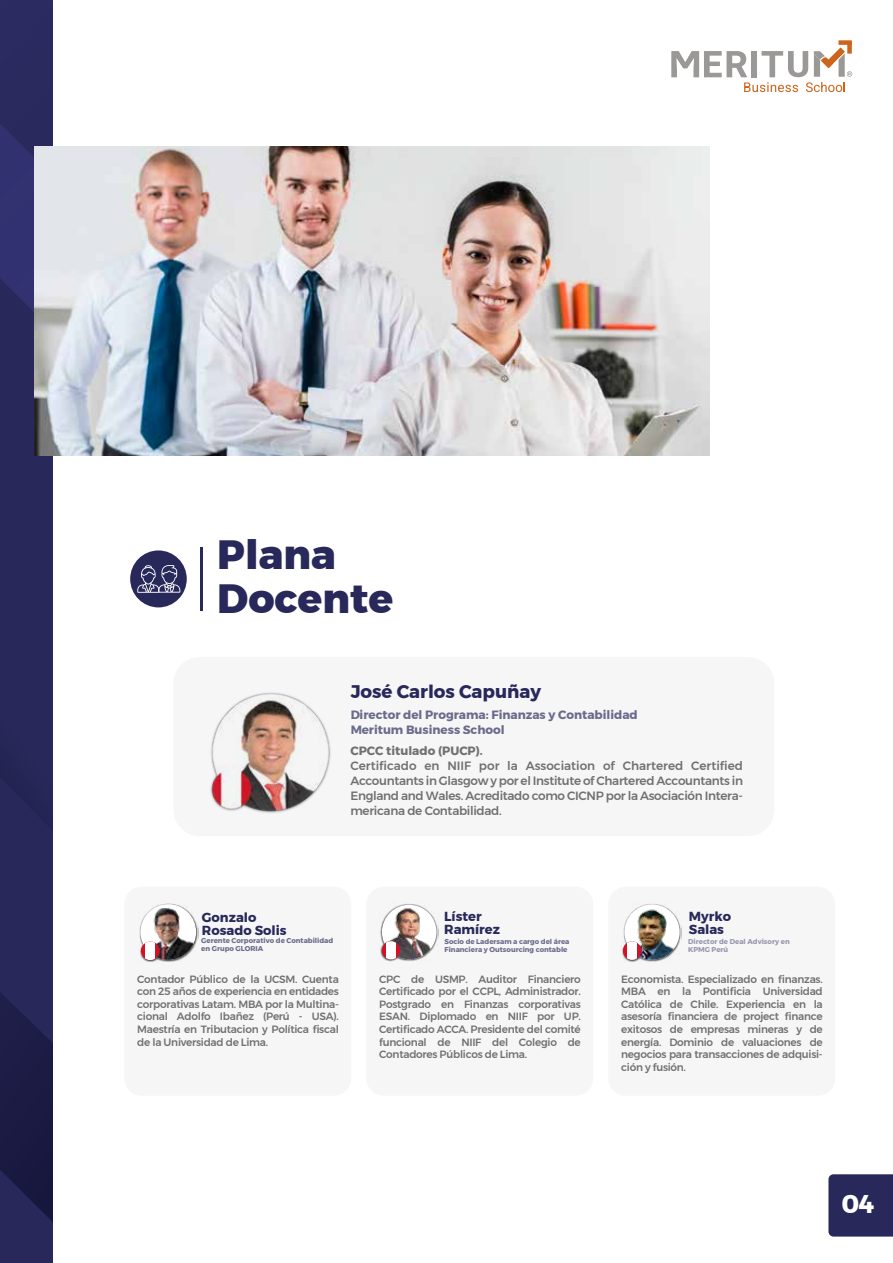
<style>
.page{position:relative;width:893px;height:1263px;background:#fff}
.page>*{position:absolute;margin:0;border:0;box-sizing:border-box;transform-origin:0 0}
.t1{font:800 40.8px/43.5px "Montserrat";color:#28285a}
.t2{font:700 25.5px "Montserrat";color:#fff}
.t3{font:700 18.3px "Montserrat";color:#28285a}
.t4{font:700 13.05px/12.8px "Montserrat";color:#28285a}
.t5{font:500 12px/15px "Montserrat";letter-spacing:-.025em;color:#707070;text-align:justify}
.t6{font:700 12px/14.4px "Montserrat";color:#28285a}
.t7{font:700 12px "Montserrat";color:#707070}
.t8{font:500 10.5px/12.6px "Montserrat";letter-spacing:-.025em;color:#707070;text-align:justify}
.t9{font:700 7.05px/8.4px "Montserrat";color:rgb(40 40 90/.68)}
.t10{font:700 7.05px/8.4px "Montserrat";color:#28285a}
</style>
<div class="page">
<svg style="left:671px;top:40px;width:181px;height:52px"></svg>
<div style="left:828px;top:1174px;width:65px;height:62px;background:#28285a"></div>
<svg style="left:0;top:0;width:52px;height:1263px;background:#262659"></svg>
<hr style="left:200px;top:547px;width:2px;height:64px;background:#28285a">
<div style="left:130px;top:550px;width:57px;height:57px;background:#28285a;border-radius:50%"></div>
<svg style="left:137px;top:565px;width:43px;height:28px"></svg>
<div style="left:124px;top:887px;width:227px;height:209px;background:#f6f6f6;border-radius:17px"></div>
<div style="left:366px;top:887px;width:227px;height:209px;background:#f6f6f6;border-radius:17px"></div>
<div style="left:608px;top:887px;width:227px;height:209px;background:#f6f6f6;border-radius:17px"></div>
<img style="left:139px;top:903px;width:59px;height:59px">
<img style="left:140px;top:905px;width:56px;height:55px">
<svg style="left:141px;top:941px;width:19px;height:19px"></svg>
<div style="left:145px;top:941px;width:10px;height:19px;background:#fff"></div>
<img style="left:380px;top:904px;width:59px;height:58px">
<img style="left:382px;top:905px;width:55px;height:54px;border-radius:27px">
<div style="left:382px;top:941px;width:18px;height:18px;background:#d71125;border-radius:9px"></div>
<div style="left:386px;top:941px;width:10px;height:18px;background:#fff"></div>
<img style="left:622px;top:922px;width:60px;height:40px">
<img style="left:624px;top:904px;width:55px;height:56px">
<div style="left:623px;top:941px;width:18px;height:19px;background:#d71125;border-radius:9px"></div>
<div style="left:627px;top:941px;width:10px;height:19px;background:#fff"></div>
<div style="left:173px;top:657px;width:601px;height:179px;background:#f6f6f6;border-radius:26px"></div>
<img style="left:35px;top:146px;width:674px;height:310px">
<h1 class="t1" style="left:217px;top:533px;width:177px">Plana<br>Docente</h1>
<h3 class="t3" style="left:351px;top:677px;width:192px">José Carlos Capuñay</h3>
<p class="t6" style="left:350px;top:708px;width:289px">Director del Programa: Finanzas y Contabilidad<br>Meritum Business School</p>
<p class="t7" style="left:350px;top:741px;width:134px">CPCC titulado (PUCP).</p>
<p class="t5" style="left:350px;top:758px;width:394px">Certificado en NIIF por la Association of Chartered Certified Accountants in Glasgow y por el Institute of Chartered Accountants in England and Wales. Acreditado como CICNP por la Asociación Intera&shy;mericana de Contabilidad.</p>
<p class="t4" style="left:202px;top:911px;width:86px">Gonzalo<br>Rosado Solis</p>
<p class="t10" style="left:201px;top:936px;width:134px">Gerente Corporativo de Contabilidad en Grupo GLORIA</p>
<p class="t8" style="left:137px;top:972px;width:203px">Contador Público de la UCSM. Cuenta con 25 años de experiencia en entidades corporativas Latam. MBA por la Multina&shy;cional Adolfo Ibañez (Perú - USA).<br>Maestría en Tributacion y Política fiscal de la Universidad de Lima.</p>
<p class="t4" style="left:444px;top:910px;width:57px">Líster<br>Ramírez</p>
<p class="t9" style="left:444px;top:937px;width:127px">Socio de Ladersam a cargo del área<br>Financiera y Outsourcing contable</p>
<p class="t8" style="left:379px;top:972px;width:203px">CPC de USMP. Auditor Financiero Certificado por el CCPL, Administrador.<br>Postgrado en Finanzas corporativas ESAN. Diplomado en NIIF por UP.<br>Certificado ACCA. Presidente del comité funcional de NIIF del Colegio de Contadores Públicos de Lima.</p>
<p class="t4" style="left:689px;top:910px;width:44px">Myrko<br>Salas</p>
<p class="t9" style="left:688px;top:937px;width:103px">Director de Deal Advisory en<br>KPMG Perú</p>
<p class="t8" style="left:621px;top:972px;width:203px">Economista. Especializado en finanzas.<br>MBA en la Pontificia Universidad Católica de Chile. Experiencia en la asesoría financiera de project finance exitosos de empresas mineras y de energía. Dominio de valuaciones de negocios para transacciones de adquisi&shy;ción y fusión.</p>
<h2 class="t2" style="left:841px;top:1183px;width:35px">04</h2>
</div>
